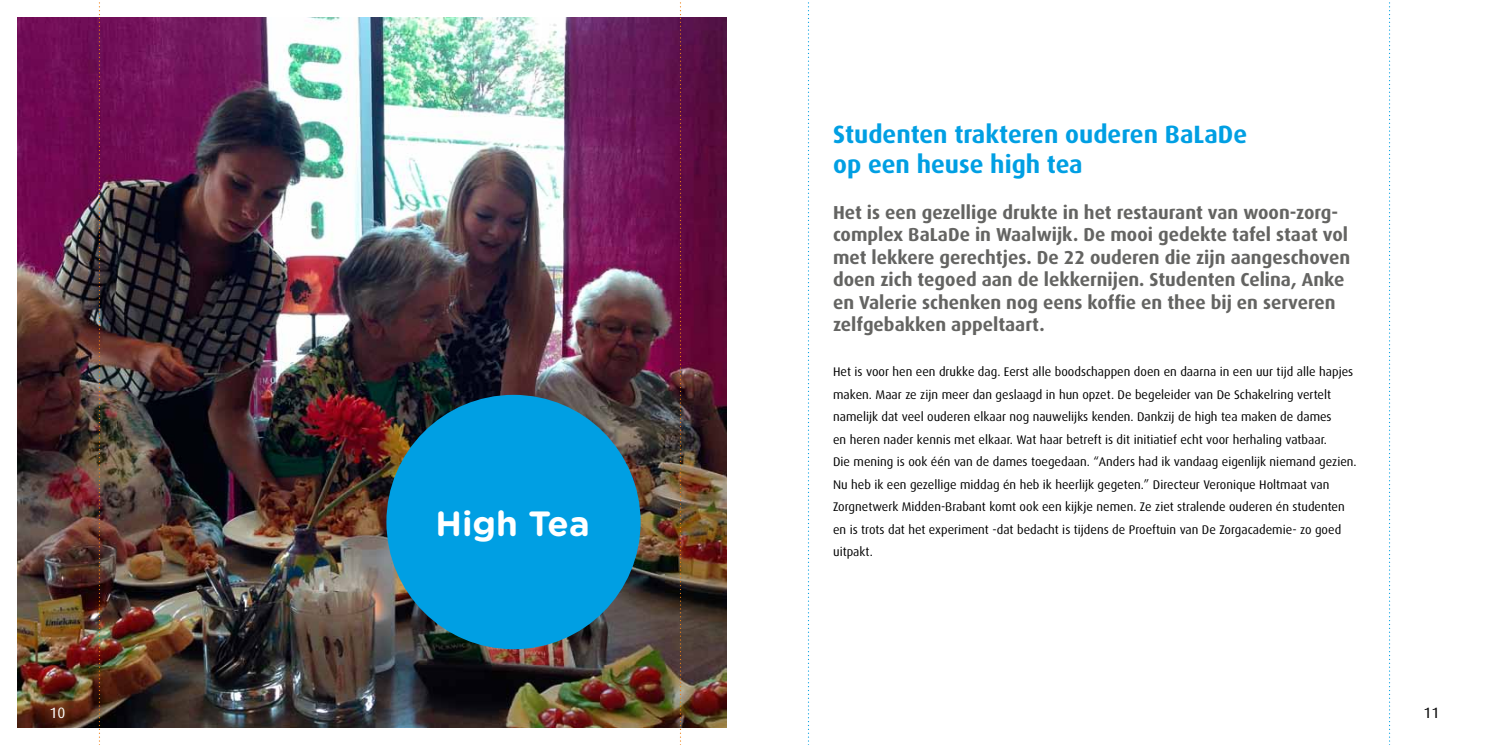
<style>
.page{position:relative;width:1489px;height:745px;background:#fff}
.page>*{position:absolute;margin:0;border:0;box-sizing:border-box;transform-origin:0 0}
.t1{font:700 35px "Gotham Rounded";color:#fff}
.t2{font:700 25px/30px "Dax";color:#009fe3}
.t3{font:700 18.75px/22.5px "Dax";color:#646462}
.t4{font:15px "Dax";color:#fff}
.t5{font:15px "Dax";color:#000}
.t6{font:12.5px/22.5px "Dax";color:#000}
</style>
<div class="page">
<img style="left:18px;top:18px;width:708px;height:708px">
<svg style="left:99px;top:2px;width:1px;height:743px"></svg>
<svg style="left:807px;top:2px;width:2px;height:743px"></svg>
<svg style="left:680px;top:2px;width:1px;height:743px"></svg>
<svg style="left:1389px;top:2px;width:1px;height:743px"></svg>
<div style="left:386px;top:394px;width:254px;height:254px;background:#009fe3;border-radius:50%"></div>
<h1 class="t1" style="left:435px;top:497px;width:156px">High Tea</h1>
<h2 class="t2" style="left:833px;top:120px;width:415px">Studenten trakteren ouderen BaLaDe op een heuse high tea</h2>
<p class="t3" style="left:833px;top:201px;width:518px">Het is een gezellige drukte in het restaurant van woon-zorg&shy;complex BaLaDe in Waalwijk. De mooi gedekte tafel staat vol met lekkere gerechtjes. De 22 ouderen die zijn aangeschoven doen zich tegoed aan de lekkernijen. Studenten Celina, Anke en Valerie schenken nog eens koffie en thee bij en serveren zelfgebakken appeltaart.</p>
<p class="t6" style="left:833px;top:360px;width:525px">Het is voor hen een drukke dag. Eerst alle boodschappen doen en daarna in een uur tijd alle hapjes maken. Maar ze zijn meer dan geslaagd in hun opzet. De begeleider van De Schakelring vertelt namelijk dat veel ouderen elkaar nog nauwelijks kenden. Dankzij de high tea maken de dames<br>en heren nader kennis met elkaar. Wat haar betreft is dit initiatief echt voor herhaling vatbaar.<br>Die mening is ook één van de dames toegedaan. “Anders had ik vandaag eigenlijk niemand gezien.<br>Nu heb ik een gezellige middag én heb ik heerlijk gegeten.” Directeur Veronique Holtmaat van Zorgnetwerk Midden-Brabant komt ook een kijkje nemen. Ze ziet stralende ouderen én studenten en is trots dat het experiment -dat bedacht is tijdens de Proeftuin van De Zorgacademie- zo goed uitpakt.</p>
<p class="t4" style="left:49px;top:703px;width:17px">10</p>
<p class="t5" style="left:1423px;top:703px;width:17px">11</p>
</div>
